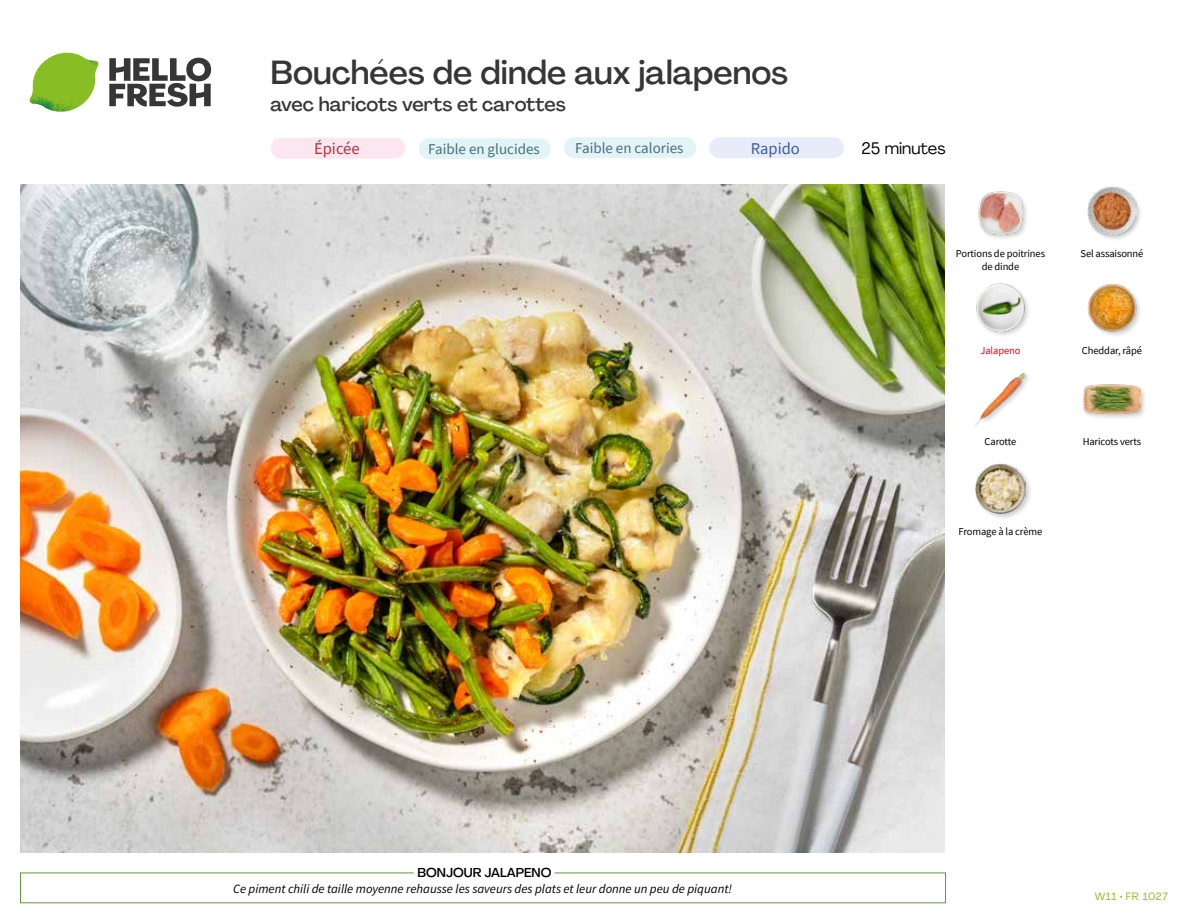
<style>
.page{position:relative;width:1188px;height:918px;background:#fff}
.page>*{position:absolute;margin:0;border:0;box-sizing:border-box;transform-origin:0 0}
.t1{font:500 33px "Agrandir";color:#373636}
.t2{font:500 19.5px "Agrandir";color:#373636}
.t3{font:16.5px "Agrandir";color:#000}
.t4{font:16.5px "Source Sans Pro";color:#3a5ba7}
.t5{font:16.5px "Source Sans Pro";color:#b53138}
.t6{font:15px "Source Sans Pro";color:#43707c}
.t7{font:italic 12.75px "Source Sans Pro";color:#000}
.t8{font:500 12.75px "Agrandir";color:#000}
.t9{font:10.5px/13.5px "Source Sans Pro";letter-spacing:-.01em;color:#000;text-align:center}
.t10{font:10.5px "Agrandir";letter-spacing:.05em;color:#89bd24}
.t11{font:10.5px "Source Sans Pro";letter-spacing:-.01em;color:#e30613}
</style>
<div class="page">
<svg style="left:109px;top:57px;width:102px;height:50px"></svg>
<svg style="left:34px;top:53px;width:62px;height:40px"></svg>
<img style="left:67px;top:53px;width:32px;height:26px">
<img style="left:33px;top:75px;width:59px;height:11px">
<img style="left:29px;top:79px;width:61px;height:33px">
<img style="left:65px;top:86px;width:27px;height:25px">
<img style="left:21px;top:184px;width:924px;height:668px">
<div style="left:709px;top:137px;width:135px;height:21px;background:#e7ecf8;border-radius:10px"></div>
<div style="left:419px;top:138px;width:132px;height:21px;background:#e4f3f7;border-radius:10px"></div>
<div style="left:564px;top:137px;width:132px;height:21px;background:#e4f3f7;border-radius:10px"></div>
<div style="left:271px;top:138px;width:134px;height:21px;background:#fce7f0;border-radius:10px"></div>
<div style="left:974px;top:462px;width:59px;height:59px;background:#000;opacity:.2"></div>
<img style="left:975px;top:463px;width:51px;height:51px">
<div style="left:1082px;top:383px;width:65px;height:38px;background:#000;opacity:.2"></div>
<img style="left:1083px;top:383px;width:58px;height:38px">
<img style="left:975px;top:372px;width:53px;height:53px">
<img style="left:1087px;top:283px;width:53px;height:53px">
<img style="left:976px;top:283px;width:53px;height:52px">
<div style="left:1087px;top:186px;width:56px;height:56px;background:#000;opacity:.2"></div>
<img style="left:1087px;top:186px;width:50px;height:50px">
<img style="left:978px;top:191px;width:49px;height:47px">
<h1 class="t1" style="left:271px;top:52px;width:519px">Bouchées de dinde aux jalapenos</h1>
<h2 class="t2" style="left:271px;top:92px;width:297px">avec haricots verts et carottes</h2>
<h3 class="t5" style="left:314px;top:138px;width:47px">Épicée</h3>
<h3 class="t6" style="left:428px;top:140px;width:113px">Faible en glucides</h3>
<h3 class="t6" style="left:575px;top:139px;width:110px">Faible en calories</h3>
<h3 class="t3" style="left:862px;top:138px;width:86px">25 minutes</h3>
<h3 class="t4" style="left:751px;top:138px;width:50px">Rapido</h3>
<p class="t9" style="left:956px;top:246px;width:91px">Portions de poitrines de dinde</p>
<p class="t9" style="left:1081px;top:246px;width:64px">Sel assaisonné</p>
<p class="t11" style="left:980px;top:344px;width:42px">Jalapeno</p>
<p class="t9" style="left:1082px;top:344px;width:62px">Cheddar, râpé</p>
<p class="t9" style="left:985px;top:435px;width:33px">Carotte</p>
<p class="t9" style="left:1083px;top:435px;width:60px">Haricots verts</p>
<p class="t9" style="left:959px;top:524px;width:85px">Fromage à la crème</p>
<p class="t8" style="left:418px;top:864px;width:135px">BONJOUR JALAPENO</p>
<p class="t7" style="left:233px;top:881px;width:501px">Ce piment chili de taille moyenne rehausse les saveurs des plats et leur donne un peu de piquant!</p>
<p class="t10" style="left:1095px;top:890px;width:75px">W11 • FR 1027</p>
</div>
